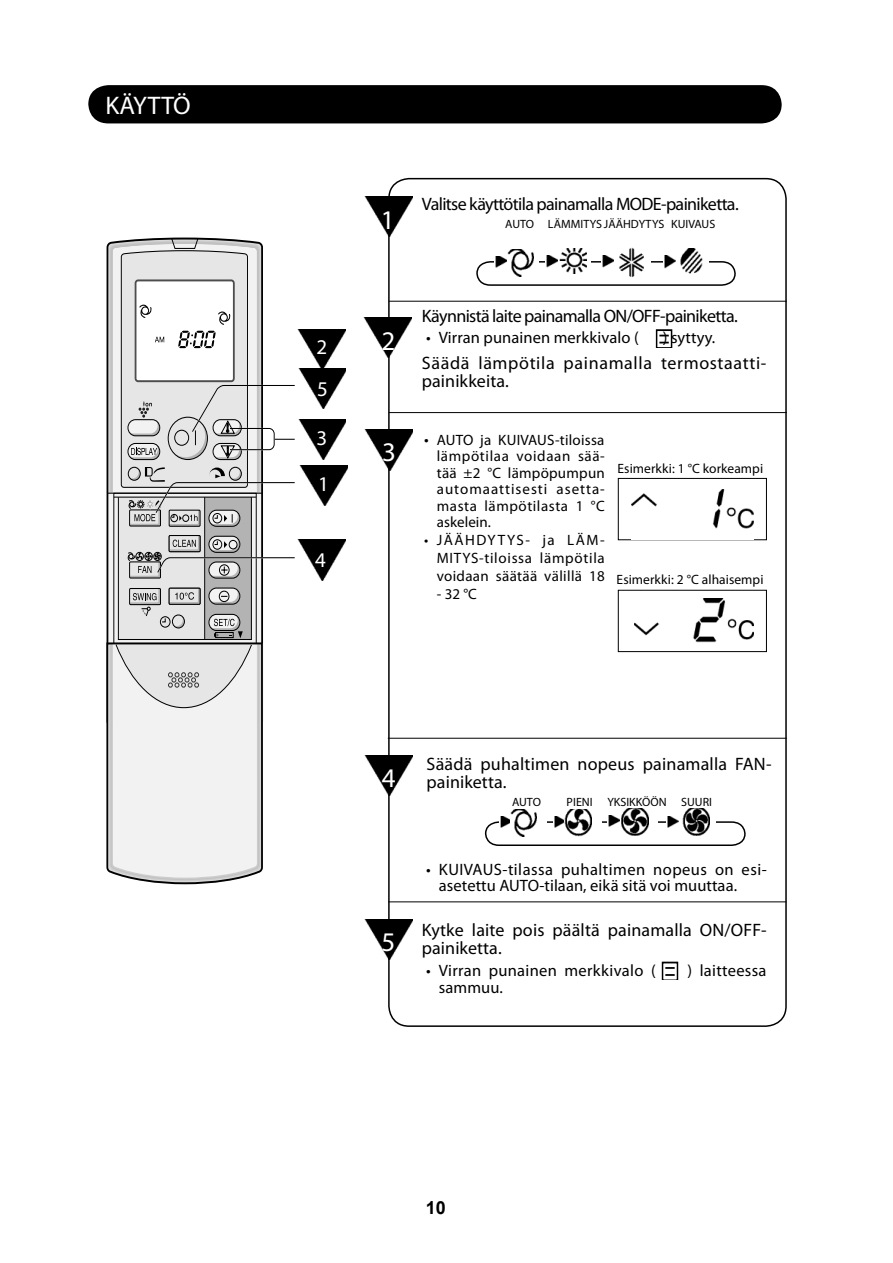
<style>
.page{position:relative;width:893px;height:1263px;background:#fff}
.page>*{position:absolute;margin:0;border:0;box-sizing:border-box;transform-origin:0 0}
.t1{font:27px "Myriad Pro";color:#fff}
.t2{font:25.5px "Myriad Pro";letter-spacing:.01em;color:#fff}
.t3{font:21px "Myriad Pro";color:#fff}
.t4{font:18px/18px "Myriad Pro";letter-spacing:.005em;color:#000}
.t5{font:18px "Myriad Pro";letter-spacing:-.035em;color:#000}
.t6{font:18px/18px "Myriad Pro";letter-spacing:.035em;color:#000}
.t7{font:700 18px "Arial";color:#000}
.t8{font:16.5px/16.5px "Myriad Pro";letter-spacing:.015em;color:#000}
.t9{font:15px/16.5px "Myriad Pro";letter-spacing:.04em;color:#000;text-align:justify}
.t10{font:13.5px "Myriad Pro";letter-spacing:.005em;color:#000}
.t11{font:12px "Myriad Pro";letter-spacing:.005em;color:#000}
.s1{font-size:16.5px}
</style>
<div class="page">
<img style="left:298px;top:540px;width:47px;height:40px">
<img style="left:365px;top:920px;width:47px;height:39px">
<img style="left:365px;top:756px;width:47px;height:39px">
<img style="left:365px;top:430px;width:48px;height:40px">
<img style="left:364px;top:318px;width:47px;height:40px">
<img style="left:365px;top:197px;width:47px;height:39px">
<svg style="left:106px;top:237px;width:188px;height:648px"></svg>
<img style="left:300px;top:466px;width:47px;height:40px">
<img style="left:298px;top:419px;width:48px;height:40px">
<img style="left:297px;top:329px;width:49px;height:80px">
<div style="left:88px;top:85px;width:694px;height:38px;background:#000"></div>
<div style="left:388px;top:178px;width:399px;height:849px;border:2px solid #000;border-radius:20px"></div>
<hr style="left:389px;top:301px;width:398px;height:1px;background:#000">
<svg style="left:656px;top:329px;width:16px;height:18px"></svg>
<hr style="left:389px;top:412px;width:398px;height:1px;background:#000">
<hr style="left:388px;top:738px;width:399px;height:1px;background:#000">
<hr style="left:388px;top:902px;width:398px;height:1px;background:#000">
<svg style="left:662px;top:962px;width:16px;height:18px"></svg>
<svg style="left:617px;top:477px;width:150px;height:175px"></svg>
<svg style="left:476px;top:255px;width:260px;height:31px"></svg>
<img style="left:508px;top:249px;width:25px;height:27px">
<img style="left:618px;top:247px;width:26px;height:32px">
<img style="left:680px;top:248px;width:22px;height:27px">
<img style="left:560px;top:248px;width:27px;height:26px">
<img style="left:632px;top:489px;width:122px;height:50px">
<img style="left:634px;top:599px;width:120px;height:51px">
<svg style="left:484px;top:816px;width:262px;height:30px"></svg>
<img style="left:621px;top:809px;width:27px;height:27px">
<img style="left:564px;top:809px;width:27px;height:27px">
<img style="left:511px;top:810px;width:25px;height:27px">
<img style="left:682px;top:809px;width:27px;height:27px">
<h2 class="t2" style="left:105px;top:96px;width:87px">KÄYTTÖ</h2>
<h3 class="t3" style="left:316px;top:339px;width:12px">2</h3>
<h3 class="t3" style="left:317px;top:381px;width:12px">5</h3>
<h3 class="t3" style="left:317px;top:430px;width:12px">3</h3>
<h3 class="t3" style="left:318px;top:476px;width:12px">1</h3>
<h3 class="t3" style="left:315px;top:552px;width:12px">4</h3>
<h1 class="t1" style="left:381px;top:210px;width:15px">1</h1>
<p class="t5" style="left:422px;top:197px;width:318px">Valitse käyttötila painamalla MODE-painiketta.</p>
<p class="t11" style="left:505px;top:220px;width:211px">AUTO LÄMMITYS JÄÄHDYTYS KUIVAUS</p>
<h1 class="t1" style="left:381px;top:331px;width:15px">2</h1>
<h1 class="t1" style="left:382px;top:442px;width:15px">3</h1>
<p class="t5" style="left:422px;top:309px;width:317px">Käynnistä laite painamalla ON/OFF-painiketta.</p>
<p class="t8" style="left:426px;top:331px;width:214px">• Virran punainen merkkivalo (</p>
<p class="t8" style="left:663px;top:331px;width:54px">) syttyy.</p>
<p class="t6" style="left:422px;top:356px;width:346px">Säädä lämpötila painamalla termostaatti&shy;painikkeita.</p>
<p class="t9" style="left:437px;top:433px;width:170px;text-indent:-13px"><span class="s1">•</span> AUTO ja KUIVAUS-tiloissa lämpötilaa voidaan sää&shy;tää ±2 °C lämpöpumpun automaattisesti asetta&shy;masta lämpötilasta 1 °C askelein.</p>
<p class="t9" style="left:437px;top:533px;width:169px;line-height:18px;text-indent:-13px">• JÄÄHDYTYS- ja LÄM-MITYS-tiloissa lämpötila voidaan säätää välillä 18</p>
<p class="t9" style="left:437px;top:588px;width:42px">- 32 °C</p>
<p class="t10" style="left:618px;top:464px;width:147px">Esimerkki: 1 °C korkeampi</p>
<p class="t10" style="left:617px;top:574px;width:148px">Esimerkki: 2 °C alhaisempi</p>
<h1 class="t1" style="left:382px;top:768px;width:15px">4</h1>
<h1 class="t1" style="left:381px;top:932px;width:15px">5</h1>
<p class="t4" style="left:427px;top:757px;width:346px">Säädä puhaltimen nopeus painamalla FAN&shy;painiketta.</p>
<p class="t11" style="left:512px;top:797px;width:30px">AUTO</p>
<p class="t11" style="left:567px;top:797px;width:147px">PIENI YKSIKKÖÖN SUURI</p>
<p class="t8" style="left:439px;top:863px;width:329px;text-indent:-13px">• KUIVAUS-tilassa puhaltimen nopeus on esi&shy;asetettu AUTO-tilaan, eikä sitä voi muuttaa.</p>
<p class="t4" style="left:422px;top:923px;width:346px">Kytke laite pois päältä painamalla ON/OFF&shy;painiketta.</p>
<p class="t8" style="left:426px;top:964px;width:231px">• Virran punainen merkkivalo (</p>
<p class="t8" style="left:687px;top:964px;width:81px">) laitteessa</p>
<p class="t8" style="left:439px;top:981px;width:65px">sammuu.</p>
<p class="t7" style="left:426px;top:1198px;width:22px">10</p>
</div>
